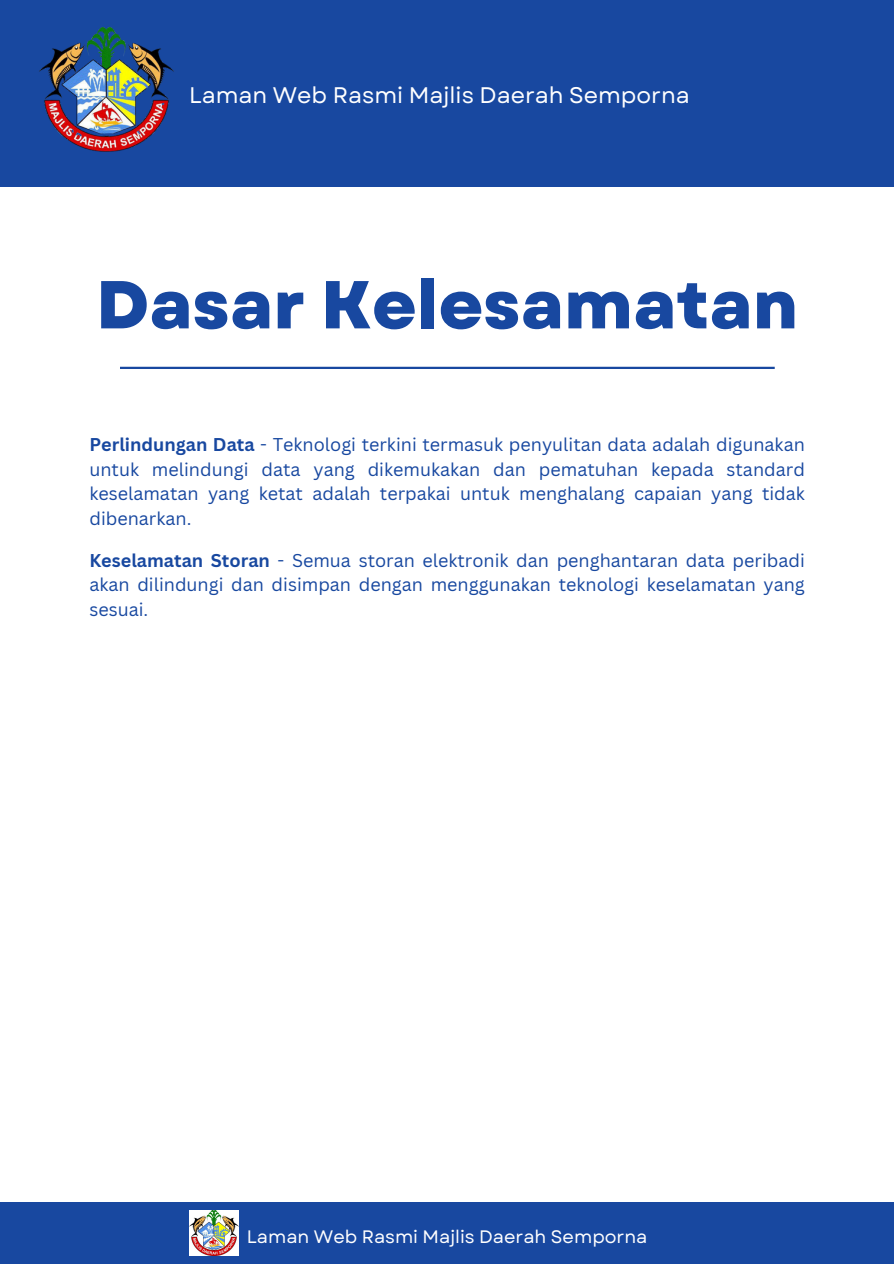
<style>
.page{position:relative;width:894px;height:1264px;background:#fff}
.page>*{position:absolute;margin:0;border:0;box-sizing:border-box;transform-origin:0 0}
.t1{font:800 67.5px "Garet";color:#1848a0}
.t2{font:22.5px "Garet";color:#fff}
.t3{font:18px/24.8px "Canva Sans";color:#1848a0;text-align:justify}
.t4{font:18px "Garet";color:#fff}
.s1{font-weight:700}
</style>
<div class="page">
<div style="left:0;top:0;width:893px;height:187px;background:#1848a0"></div>
<div style="left:0;top:1201px;width:893px;height:62px;background:#1848a0"></div>
<hr style="left:120px;top:367px;width:654px;height:2px;background:#1848a0">
<img style="left:39px;top:27px;width:135px;height:124px">
<img style="left:189px;top:1210px;width:50px;height:45px">
<p class="t2" style="left:189px;top:79px;width:502px">Laman Web Rasmi Majlis Daerah Semporna</p>
<p class="t1" style="left:96px;top:256px;width:703px">Dasar Kelesamatan</p>
<p class="t3" style="left:89px;top:431px;width:716px"><span class="s1">Perlindungan Data</span> - Teknologi terkini termasuk penyulitan data adalah digunakan untuk melindungi data yang dikemukakan dan pematuhan kepada standard keselamatan yang ketat adalah terpakai untuk menghalang capaian yang tidak dibenarkan.</p>
<p class="t3" style="left:89px;top:547px;width:716px"><span class="s1">Keselamatan Storan</span> - Semua storan elektronik dan penghantaran data peribadi akan dilindungi dan disimpan dengan menggunakan teknologi keselamatan yang sesuai.</p>
<p class="t4" style="left:247px;top:1223px;width:402px">Laman Web Rasmi Majlis Daerah Semporna</p>
</div>
